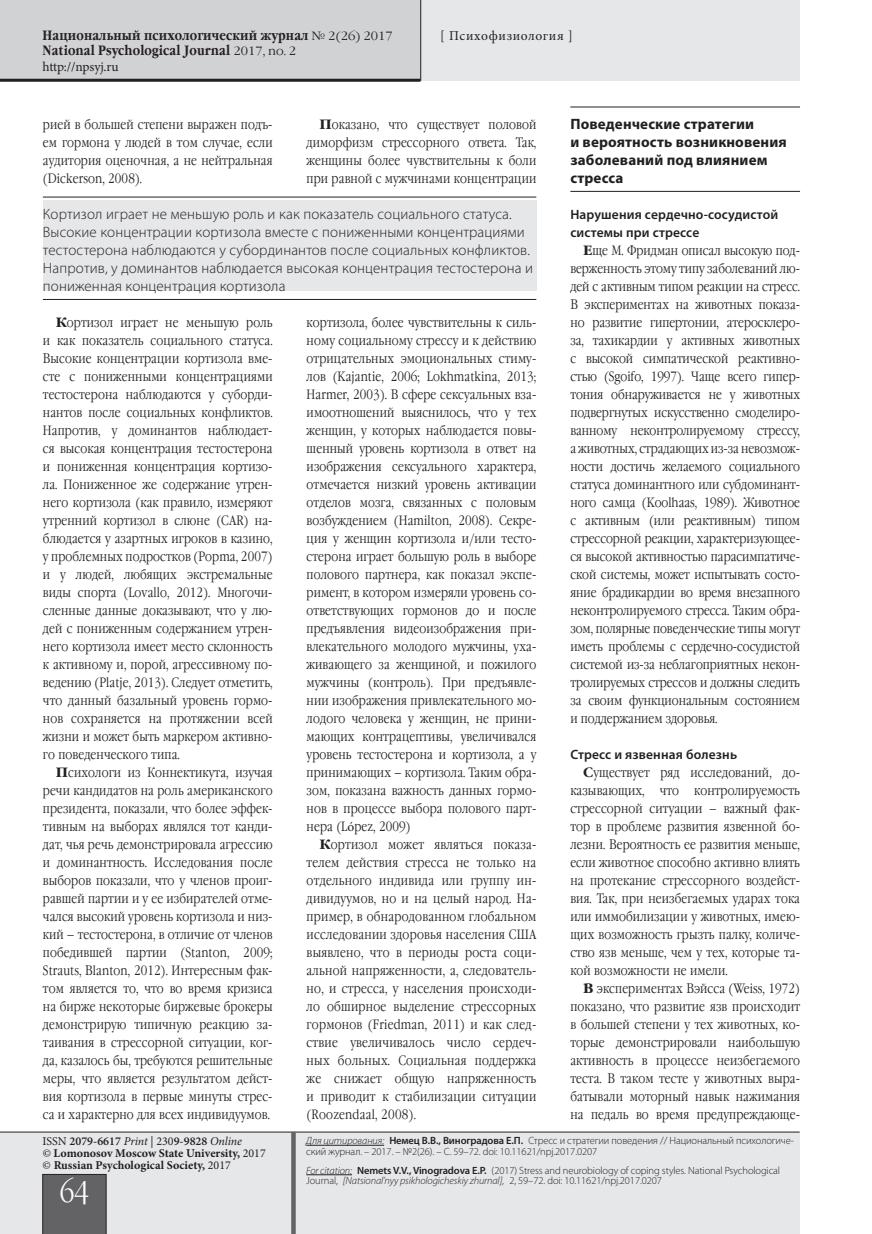
<style>
.page{position:relative;width:872px;height:1234px;background:#fff}
.page>*{position:absolute;margin:0;border:0;box-sizing:border-box;transform-origin:0 0}
.t1{font:30px "Garamond Narrow C";color:#fff}
.Insert___MEDIUM{font:300 15px/18px "Myriad Pro";letter-spacing:.01em;color:#231f20}
.SubHeader___1st_leve{font:700 15px/18px "Myriad Pro";letter-spacing:.01em;color:#231f20}
.Main_text{font:13.5px/18px "Garamond Narrow C";letter-spacing:.01em;color:#231f20;text-align:justify}
.t2{font:700 13.5px/15px "Garamond Narrow C";letter-spacing:.01em;color:#231f20}
.SubHeader___2nd_leve{font:600 13.5px/18px "Myriad Pro";letter-spacing:.01em;color:#231f20}
.t3{font:13.5px "Minion Pro";letter-spacing:.035em;color:#231f20}
.t4{font:13.5px "Minion Pro";letter-spacing:-.015em;color:#231f20}
.t5{font:700 12px/12px "Minion Pro";color:#231f20}
.t6{font:300 10.5px/10.5px "Myriad Pro";letter-spacing:-.01em;color:#231f20}
.s1{font-family:"Garamond C";font-weight:400;font-size:12px}
.s2{font-family:"Garamond C";font-weight:700}
.s3{font-family:"Minion Pro"}
.s4{font-weight:400}
.s5{font-weight:600}
.s6{font-weight:400;font-style:italic}
.s7{font-style:italic}
</style>
<div class="page">
<div style="left:0;top:0;width:799px;height:81px;background:#e6e7e9"></div>
<div style="left:0;top:0;width:421px;height:79px;background:#d1d2d4"></div>
<div style="left:0;top:1132px;width:799px;height:101px;background:#e6e7e9"></div>
<hr style="left:0;top:1131px;width:799px;height:1px;background:#231f20">
<div style="left:43px;top:1173px;width:63px;height:60px;background:#636366"></div>
<hr style="left:0;top:79px;width:420px;height:3px;background:#231f20">
<div style="left:291px;top:1131px;width:5px;height:102px;background:#636366"></div>
<hr style="left:420px;top:0;width:1px;height:81px;background:#231f20">
<hr style="left:306px;top:1144px;width:78px;height:1px;background:#231f20">
<hr style="left:306px;top:1174px;width:46px;height:1px;background:#231f20">
<hr style="left:570px;top:107px;width:230px;height:1px;background:#231f20">
<hr style="left:570px;top:191px;width:230px;height:1px;background:#231f20">
<div style="left:43px;top:201px;width:493px;height:90px;background:#e6e7e9"></div>
<hr style="left:43px;top:197px;width:493px;height:1px;background:#231f20">
<hr style="left:43px;top:299px;width:493px;height:1px;background:#231f20">
<p class="t2" style="left:43px;top:28px;width:352px">Национальный психологический журнал <span class="s1">№ 2(26) 2017<br></span>National Psychological Journal <span class="s1">2017, no. 2</span></p>
<p class="t4" style="left:43px;top:57px;width:78px">http://npsyj.ru</p>
<p class="t3" style="left:440px;top:26px;width:134px">[ Психофизиология ]</p>
<p class="Main_text" style="left:43px;top:115px;width:231px">рией в большей степени выражен подъ&shy;ем гормона у людей в том случае, если аудитория оценочная, а не нейтральная (Dickerson, 2008).</p>
<p class="Main_text" style="left:307px;top:115px;width:231px;text-indent:13px"><span class="s2">П</span>оказано, что существует половой диморфизм стрессорного ответа. Так, женщины более чувствительны к боли при равной с мужчинами концентрации</p>
<p class="Insert___MEDIUM" style="left:43px;top:204px;width:492px">Кортизол играет не меньшую роль и как показатель социального статуса.<br>Высокие концентрации кортизола вместе с пониженными концентрациями тестостерона наблюдаются у субординантов после социальных конфликтов.<br>Напротив, у доминантов наблюдается высокая концентрация тестостерона и пониженная концентрация кортизола</p>
<p class="Main_text" style="left:43px;top:313px;width:231px;text-indent:13px"><span class="s2">К</span>ортизол играет не меньшую роль и как показатель социального статуса.<br>Высокие концентрации кортизола вме&shy;сте с пониженными концентрациями тестостерона наблюдаются у суборди&shy;нантов после социальных конфликтов.<br>Напротив, у доминантов наблюдает&shy;ся высокая концентрация тестостерона и пониженная концентрация кортизо&shy;ла. Пониженное же содержание утрен&shy;него кортизола (как правило, измеряют утренний кортизол в слюне (CAR) на&shy;блюдается у азартных игроков в казино, у проблемных подростков (Popma, 2007) и у людей, любящих экстремальные виды спорта (Lovallo, 2012). Многочи&shy;сленные данные доказывают, что у лю&shy;дей с пониженным содержанием утрен&shy;него кортизола имеет место склонность к активному и, порой, агрессивному по&shy;ведению (Platje, 2013). Следует отметить, что данный базальный уровень гормо&shy;нов сохраняется на протяжении всей жизни и может быть маркером активно&shy;го поведенческого типа.</p>
<p class="Main_text" style="left:43px;top:763px;width:231px;text-indent:13px"><span class="s2">П</span>сихологи из Коннектикута, изучая речи кандидатов на роль американского президента, показали, что более эффек&shy;тивным на выборах являлся тот канди&shy;дат, чья речь демонстрировала агрессию и доминантность. Исследования после выборов показали, что у членов проиг&shy;равшей партии и у ее избирателей отме&shy;чался высокий уровень кортизола и низ&shy;кий – тестостерона, в отличие от членов победившей партии (Stanton, 2009; Strauts, Blanton, 2012). Интересным фак&shy;том является то, что во время кризиса на бирже некоторые биржевые брокеры демонстрирую типичную реакцию за&shy;таивания в стрессорной ситуации, ког&shy;да, казалось бы, требуются решительные меры, что является результатом дейст&shy;вия кортизола в первые минуты стрес&shy;са и характерно для всех индивидуумов.</p>
<p class="Main_text" style="left:307px;top:313px;width:231px">кортизола, более чувствительны к силь&shy;ному социальному стрессу и к действию отрицательных эмоциональных стиму&shy;лов (Kajantie, 2006; Lokhmatkina, 2013; Harmer, 2003). В сфере сексуальных вза&shy;имоотношений выяснилось, что у тех женщин, у которых наблюдается повы&shy;шенный уровень кортизола в ответ на изображения сексуального характера, отмечается низкий уровень активации отделов мозга, связанных с половым возбуждением (Hamilton, 2008). Секре&shy;ция у женщин кортизола и/или тесто&shy;стерона играет большую роль в выборе полового партнера, как показал экспе&shy;римент, в котором измеряли уровень со&shy;ответствующих гормонов до и после предъявления видеоизображения при&shy;влекательного молодого мужчины, уха&shy;живающего за женщиной, и пожилого мужчины (контроль). При предъявле&shy;нии изображения привлекательного мо&shy;лодого человека у женщин, не прини&shy;мающих контрацептивы, увеличивался уровень тестостерона и кортизола, а у принимающих – кортизола. Таким обра&shy;зом, показана важность данных гормо&shy;нов в процессе выбора полового парт&shy;нера (L<span class="s3">ó</span>pez, 2009)</p>
<p class="Main_text" style="left:307px;top:835px;width:231px;text-indent:13px"><span class="s2">К</span>ортизол может являться показа&shy;телем действия стресса не только на отдельного индивида или группу ин&shy;дивидуумов, но и на целый народ. На&shy;пример, в обнародованном глобальном исследовании здоровья населения США выявлено, что в периоды роста соци&shy;альной напряженности, а, следователь&shy;но, и стресса, у населения происходи&shy;ло обширное выделение стрессорных гормонов (Friedman, 2011) и как след&shy;ствие увеличивалось число сердеч&shy;ных больных. Социальная поддержка же снижает общую напряженность и приводит к стабилизации ситуации (Roozendaal, 2008).</p>
<p class="SubHeader___1st_leve" style="left:570px;top:114px;width:218px">Поведенческие стратегии<br>и вероятность возникновения заболеваний под влиянием стресса</p>
<p class="SubHeader___2nd_leve" style="left:570px;top:205px;width:209px">Нарушения сердечно-сосудистой системы при стрессе</p>
<p class="Main_text" style="left:570px;top:241px;width:231px;text-indent:13px"><span class="s2">Е</span>ще М. Фридман описал высокую под&shy;верженность этому типу заболеваний лю&shy;дей с активным типом реакции на стресс.<br>В экспериментах на животных показа&shy;но развитие гипертонии, атеросклеро&shy;за, тахикардии у активных животных с высокой симпатической реактивно&shy;стью (Sgoifo, 1997). Чаще всего гипер&shy;тония обнаруживается не у животных подвергнутых искусственно смоделиро&shy;ванному неконтролируемому стрессу, а животных, страдающих из-за невозмож&shy;ности достичь желаемого социального статуса доминантного или субдоминант&shy;ного самца (Koolhaas, 1989). Животное с активным (или реактивным) типом стрессорной реакции, характеризующее&shy;ся высокой активностью парасимпатиче&shy;ской системы, может испытывать состо&shy;яние брадикардии во время внезапного неконтролируемого стресса. Таким обра&shy;зом, полярные поведенческие типы могут иметь проблемы с сердечно-сосудистой системой из-за неблагоприятных некон&shy;тролируемых стрессов и должны следить за своим функциональным состоянием и поддержанием здоровья.</p>
<p class="SubHeader___2nd_leve" style="left:570px;top:745px;width:168px">Стресс и язвенная болезнь</p>
<p class="Main_text" style="left:570px;top:763px;width:231px;text-indent:13px"><span class="s2">С</span>уществует ряд исследований, до&shy;казывающих, что контролируемость стрессорной ситуации – важный фак&shy;тор в проблеме развития язвенной бо&shy;лезни. Вероятность ее развития меньше, если животное способно активно влиять на протекание стрессорного воздейст&shy;вия. Так, при неизбегаемых ударах тока или иммобилизации у животных, имею&shy;щих возможность грызть палку, количе&shy;ство язв меньше, чем у тех, которые та&shy;кой возможности не имели.</p>
<p class="Main_text" style="left:570px;top:979px;width:231px;text-indent:13px"><span class="s2">В</span> экспериментах Вэйсса (Weiss, 1972) показано, что развитие язв происходит в большей степени у тех животных, ко&shy;торые демонстрировали наибольшую активность в процессе неизбегаемого теста. В таком тесте у животных выра&shy;батывали моторный навык нажимания на педаль во время предупреждающе-</p>
<p class="t5" style="left:43px;top:1134px;width:225px"><span class="s4">ISSN</span> <span class="s5">2079-6617</span> <span class="s6">Print</span> <span class="s4">| 230</span><span class="s5">9-9828</span> <span class="s6">Online<br>©</span> Lomonosov Moscow State University, <span class="s4">2017 ©</span> Russian Psychological Society, <span class="s4">2017</span></p>
<h1 class="t1" style="left:60px;top:1175px;width:31px">64</h1>
<p class="t6" style="left:306px;top:1134px;width:489px"><span class="s7">Для цитирования:</span> <span class="s5">Немец В.В., Виноградова Е.П.</span> Стресс и стратегии поведения // Национальный психологиче&shy;ский журнал. – 2017. – №2(26). – С. 59–72. doi: 10.11621/npj.2017.0207</p>
<p class="t6" style="left:306px;top:1164px;width:475px"><span class="s7">For citation:</span> <span class="s5">Nemets V.V., Vinogradova E.P.</span> (2017) Stress and neurobiology of coping styles. National Psychological<br>Journal, <span class="s7">[Natsional’nyy psikhologicheskiy zhurnal],</span> 2, 59–72. doi: 10.11621/npj.2017.0207</p>
</div>
